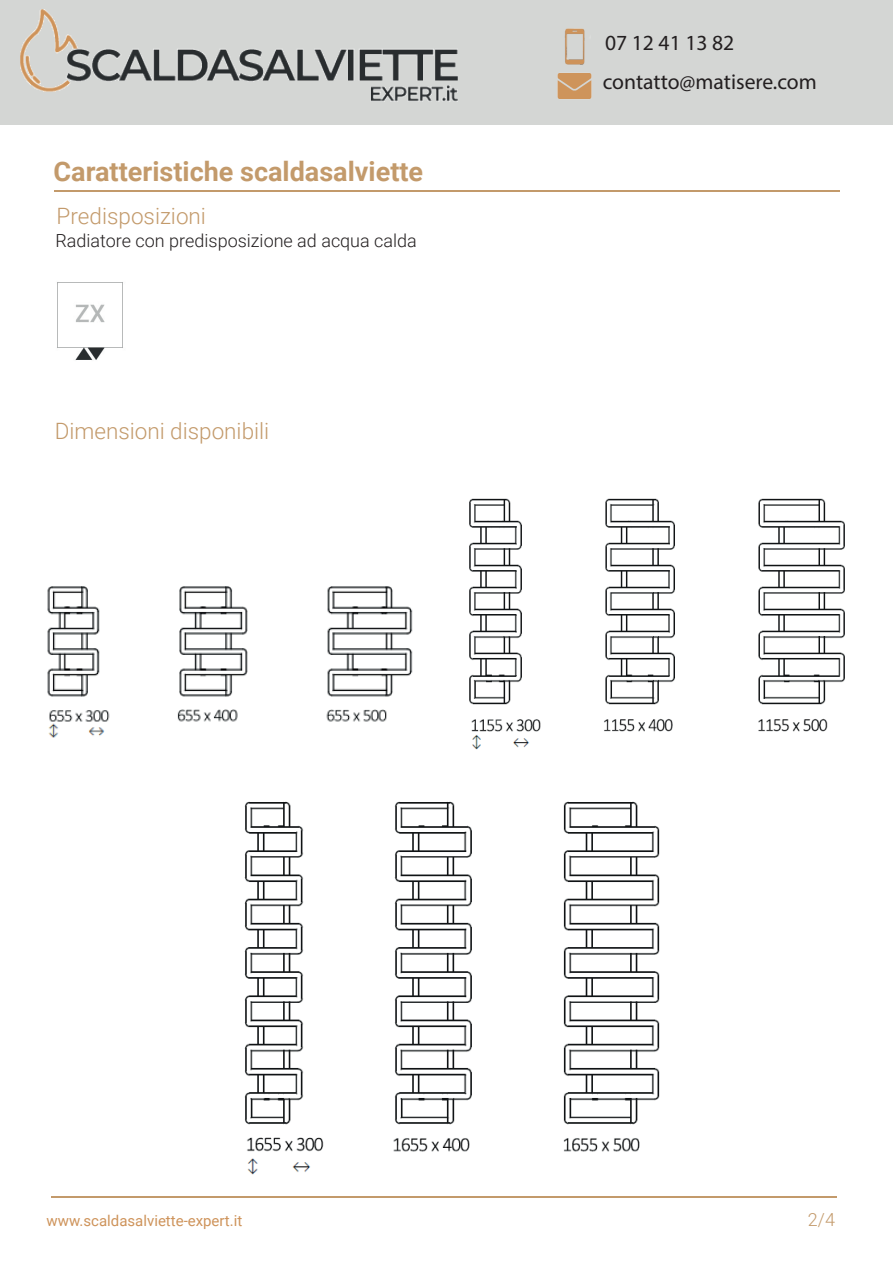
<style>
.page{position:relative;width:893px;height:1263px;background:#fff}
.page>*{position:absolute;margin:0;border:0;box-sizing:border-box;transform-origin:0 0}
.t1{font:700 27px "Roboto";color:#c39a6b}
.t2{font:300 22.5px "Roboto";color:#c39a6b}
.t3{font:21.6px/39.8px "Myriad Pro";color:#231f20}
.t4{font:300 18px "Roboto";color:#231f20}
.t5{font:300 18px "Roboto";color:#c39a6b}
.t6{font:15px "Roboto";color:#ce935a}
</style>
<div class="page">
<hr style="left:54px;top:191px;width:785px;height:1px;background:#c39a6b">
<img style="left:57px;top:282px;width:66px;height:78px">
<img style="left:469px;top:498px;width:376px;height:252px">
<img style="left:244px;top:801px;width:416px;height:374px">
<img style="left:47px;top:586px;width:366px;height:152px">
<div style="left:0;top:0;width:893px;height:124px;background:#d4d6d4"></div>
<img style="left:565px;top:28px;width:20px;height:35px">
<img style="left:557px;top:63px;width:35px;height:36px">
<img style="left:20px;top:9px;width:438px;height:93px">
<hr style="left:51px;top:1197px;width:786px;height:1px;background:#c39a6b">
<h1 class="t1" style="left:54px;top:152px;width:371px">Caratteristiche scaldasalviette</h1>
<p class="t2" style="left:57px;top:201px;width:151px">Predisposizioni</p>
<p class="t4" style="left:55px;top:228px;width:363px">Radiatore con predisposizione ad acqua calda</p>
<p class="t2" style="left:55px;top:416px;width:216px">Dimensioni disponibili</p>
<p class="t3" style="left:603px;top:22px;width:216px">07 12 41 13 82 contatto@matisere.com</p>
<p class="t6" style="left:47px;top:1210px;width:197px">www.scaldasalviette-expert.it</p>
<p class="t5" style="left:808px;top:1207px;width:29px">2/4</p>
</div>
